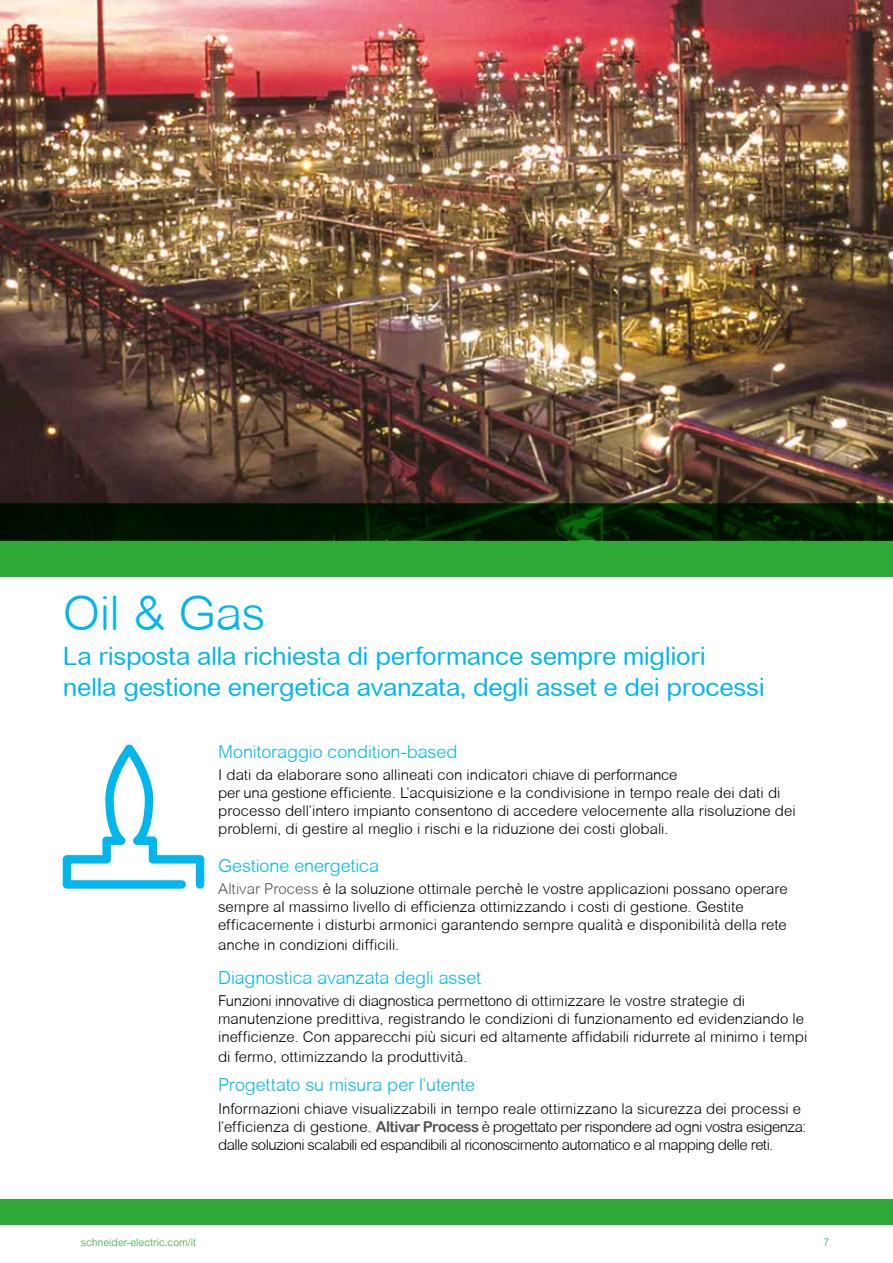
<style>
.page{position:relative;width:893px;height:1263px;background:#fff}
.page>*{position:absolute;margin:0;border:0;box-sizing:border-box;transform-origin:0 0}
.t1{font:300 48px "Arial Rounded MT";letter-spacing:-.015em;color:#00b6ed}
.t2{font:25.5px/30.6px "Arial Rounded MT";letter-spacing:-.015em;color:#00b6ed}
.t3{font:300 18px "Arial Rounded MT";letter-spacing:-.005em;color:#00b6ed}
.t4{font:300 15px/18px "Arial Rounded MT";color:#000}
.t5{font:300 15px/18px "Arial Rounded MT";letter-spacing:-.03em;color:#000}
.t6{font:300 10.5px "Arial MT Std";color:#2ea836}
.s1{color:#505456}
.s2{font-family:"Arial Rounded MT Bold";font-weight:400;color:#505456}
</style>
<div class="page">
<div style="left:0;top:1199px;width:893px;height:26px;background:#2ea836"></div>
<img style="left:0;top:0;width:893px;height:504px">
<svg style="left:63px;top:745px;width:141px;height:144px"></svg>
<div style="left:0;top:504px;width:893px;height:72px;background:#2ea836"></div>
<svg style="left:0;top:504px;width:893px;height:36px;fill:#011201"></svg>
<h1 class="t1" style="left:63px;top:586px;width:204px">Oil &amp; Gas</h1>
<h2 class="t2" style="left:63px;top:641px;width:703px">La risposta alla richiesta di performance sempre migliori nella gestione energetica avanzata, degli asset e dei processi</h2>
<p class="t3" style="left:218px;top:741px;width:241px">Monitoraggio condition-based</p>
<p class="t4" style="left:218px;top:766px;width:579px">I dati da elaborare sono allineati con indicatori chiave di performance<br>per una gestione efficiente. L‘acquisizione e la condivisione in tempo reale dei dati di processo dell‘intero impianto consentono di accedere velocemente alla risoluzione dei problemi, di gestire al meglio i rischi e la riduzione dei costi globali.</p>
<p class="t3" style="left:218px;top:855px;width:162px">Gestione energetica</p>
<p class="t4" style="left:218px;top:880px;width:571px"><span class="s1">Altivar Process</span> è la soluzione ottimale perchè le vostre applicazioni possano operare sempre al massimo livello di efficienza ottimizzando i costi di gestione. Gestite efficacemente i disturbi armonici garantendo sempre qualità e disponibilità della rete</p>
<p class="t4" style="left:218px;top:936px;width:183px">anche in condizioni difficili.</p>
<p class="t3" style="left:218px;top:967px;width:265px">Diagnostica avanzata degli asset</p>
<p class="t4" style="left:218px;top:992px;width:591px">Funzioni innovative di diagnostica permettono di ottimizzare le vostre strategie di manutenzione predittiva, registrando le condizioni di funzionamento ed evidenziando le inefficienze. Con apparecchi più sicuri ed altamente affidabili ridurrete al minimo i tempi</p>
<p class="t4" style="left:218px;top:1047px;width:251px">di fermo, ottimizzando la produttività.</p>
<p class="t3" style="left:218px;top:1075px;width:258px">Progettato su misura per l‘utente</p>
<p class="t5" style="left:218px;top:1099px;width:590px">Informazioni chiave visualizzabili in tempo reale ottimizzano la sicurezza dei processi e l‘efficienza di gestione. <span class="s2">Altivar Process</span> è progettato per rispondere ad ogni vostra esigenza: dalle soluzioni scalabili ed espandibili al riconoscimento automatico e al mapping delle reti.</p>
<p class="t6" style="left:81px;top:1236px;width:117px">schneider-electric.com/it</p>
<p class="t6" style="left:823px;top:1236px;width:7px">7</p>
</div>
